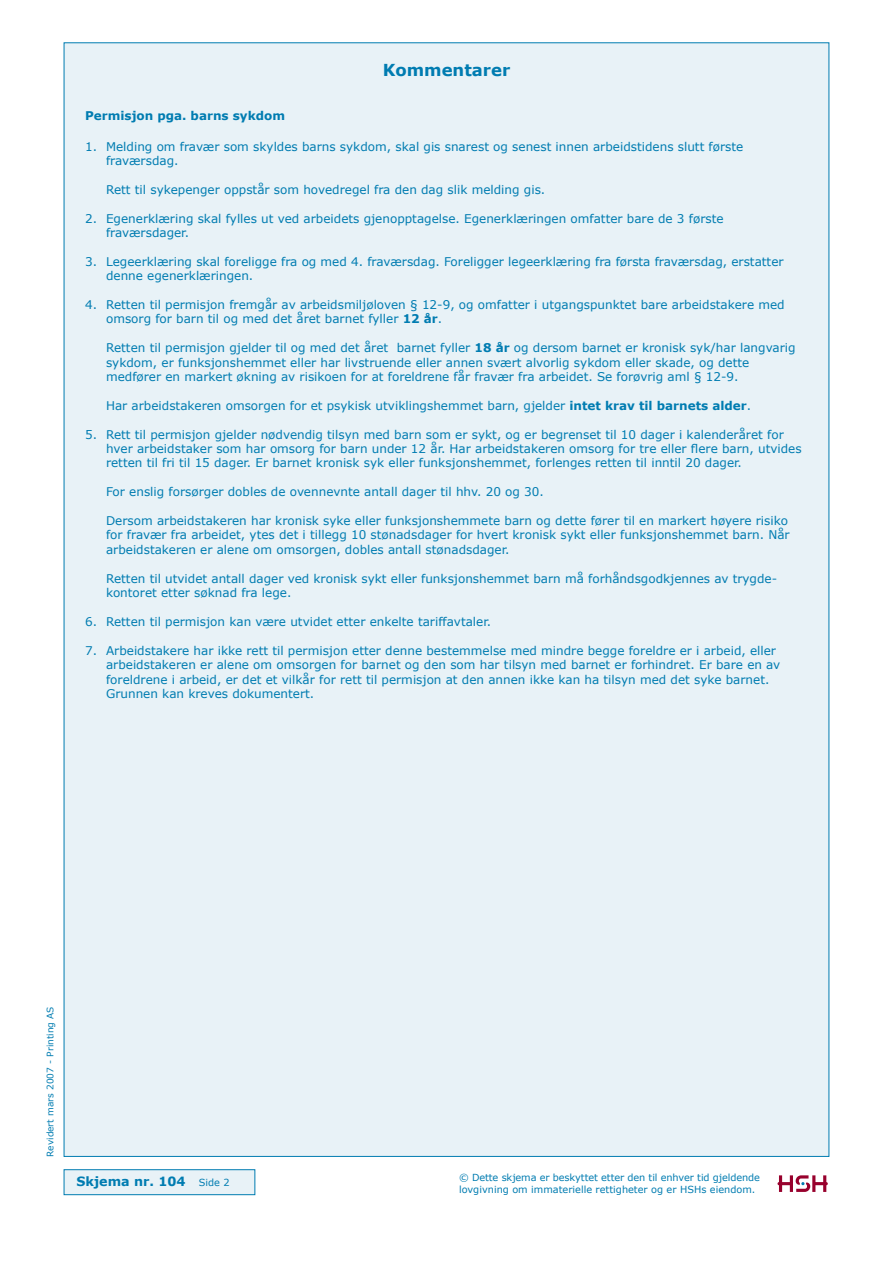
<style>
.page{position:relative;width:893px;height:1263px;background:#fff}
.page>*{position:absolute;margin:0;border:0;box-sizing:border-box;transform-origin:0 0}
.t1{font:700 16.5px "Verdana";color:#007cb1}
.t2{font:700 12.75px "Verdana";color:#007cb1}
.t3{font:12px/14.4px "Verdana";color:#007cb1}
.t4{font:700 12px "Verdana";color:#007cb1}
.t5{font:9.75px/11.7px "Verdana";letter-spacing:-.005em;color:#007cb1}
.t6{font:9px "Verdana";color:#007cb1}
.s1{font-weight:700}
.s2{font-weight:400;font-size:9.75px}
</style>
<div class="page">
<div style="left:64px;top:43px;width:765px;height:1114px;background:#e8f2f7"></div>
<div style="left:64px;top:1169px;width:191px;height:26px;background:#e8f2f7;border:1px solid #007cb1"></div>
<svg style="left:777px;top:1175px;width:51px;height:17px"></svg>
<h1 class="t1" style="left:383px;top:60px;width:129px">Kommentarer</h1>
<p class="t4" style="left:85px;top:108px;width:202px">Permisjon pga. barns sykdom</p>
<p class="t3" style="left:106px;top:139px;width:639px;text-indent:-21px">1. Melding om fravær som skyldes barns sykdom, skal gis snarest og senest innen arbeidstidens slutt første fraværsdag.</p>
<p class="t3" style="left:106px;top:182px;width:441px">Rett til sykepenger oppstår som hovedregel fra den dag slik melding gis.</p>
<p class="t3" style="left:106px;top:211px;width:619px;text-indent:-21px">2. Egenerklæring skal fylles ut ved arbeidets gjenopptagelse. Egenerklæringen omfatter bare de 3 første fraværsdager.</p>
<p class="t3" style="left:106px;top:254px;width:679px;text-indent:-21px">3. Legeerklæring skal foreligge fra og med 4. fraværsdag. Foreligger legeerklæring fra førsta fraværsdag, erstatter denne egenerklæringen.</p>
<p class="t3" style="left:106px;top:297px;width:680px;text-indent:-21px">4. Retten til permisjon fremgår av arbeidsmiljøloven § 12-9, og omfatter i utgangspunktet bare arbeidstakere med omsorg for barn til og med det året barnet fyller <span class="s1">12 år</span>.</p>
<p class="t3" style="left:106px;top:340px;width:691px">Retten til permisjon gjelder til og med det året barnet fyller <span class="s1">18 år</span> og dersom barnet er kronisk syk/har langvarig sykdom, er funksjonshemmet eller har livstruende eller annen svært alvorlig sykdom eller skade, og dette medfører en markert økning av risikoen for at foreldrene får fravær fra arbeidet. Se forøvrig aml § 12-9.</p>
<p class="t3" style="left:106px;top:398px;width:647px">Har arbeidstakeren omsorgen for et psykisk utviklingshemmet barn, gjelder <span class="s1">intet krav til barnets alder</span>.</p>
<p class="t3" style="left:106px;top:427px;width:697px;text-indent:-21px">5. Rett til permisjon gjelder nødvendig tilsyn med barn som er sykt, og er begrenset til 10 dager i kalenderåret for hver arbeidstaker som har omsorg for barn under 12 år. Har arbeidstakeren omsorg for tre eller flere barn, utvides retten til fri til 15 dager. Er barnet kronisk syk eller funksjonshemmet, forlenges retten til inntil 20 dager.</p>
<p class="t3" style="left:106px;top:484px;width:439px">For enslig forsørger dobles de ovennevnte antall dager til hhv. 20 og 30.</p>
<p class="t3" style="left:106px;top:513px;width:685px">Dersom arbeidstakeren har kronisk syke eller funksjonshemmete barn og dette fører til en markert høyere risiko for fravær fra arbeidet, ytes det i tillegg 10 stønadsdager for hvert kronisk sykt eller funksjonshemmet barn. Når arbeidstakeren er alene om omsorgen, dobles antall stønadsdager.</p>
<p class="t3" style="left:106px;top:571px;width:673px">Retten til utvidet antall dager ved kronisk sykt eller funksjonshemmet barn må forhåndsgodkjennes av trygde&shy;kontoret etter søknad fra lege.</p>
<p class="t3" style="left:85px;top:614px;width:408px">6. Retten til permisjon kan være utvidet etter enkelte tariffavtaler.</p>
<p class="t3" style="left:106px;top:643px;width:676px;text-indent:-21px">7. Arbeidstakere har ikke rett til permisjon etter denne bestemmelse med mindre begge foreldre er i arbeid, eller arbeidstakeren er alene om omsorgen for barnet og den som har tilsyn med barnet er forhindret. Er bare en av foreldrene i arbeid, er det et vilkår for rett til permisjon at den annen ikke kan ha tilsyn med det syke barnet.<br>Grunnen kan kreves dokumentert.</p>
<p class="t6" style="left:45px;top:1157px;width:152px;rotate:-90deg">Revidert mars 2007 - Printing AS</p>
<p class="t2" style="left:77px;top:1173px;width:155px">Skjema nr. 104 <span class="s2">Side 2</span></p>
<p class="t5" style="left:459px;top:1171px;width:302px">© Dette skjema er beskyttet etter den til enhver tid gjeldende lovgivning om immaterielle rettigheter og er HSHs eiendom.</p>
</div>
